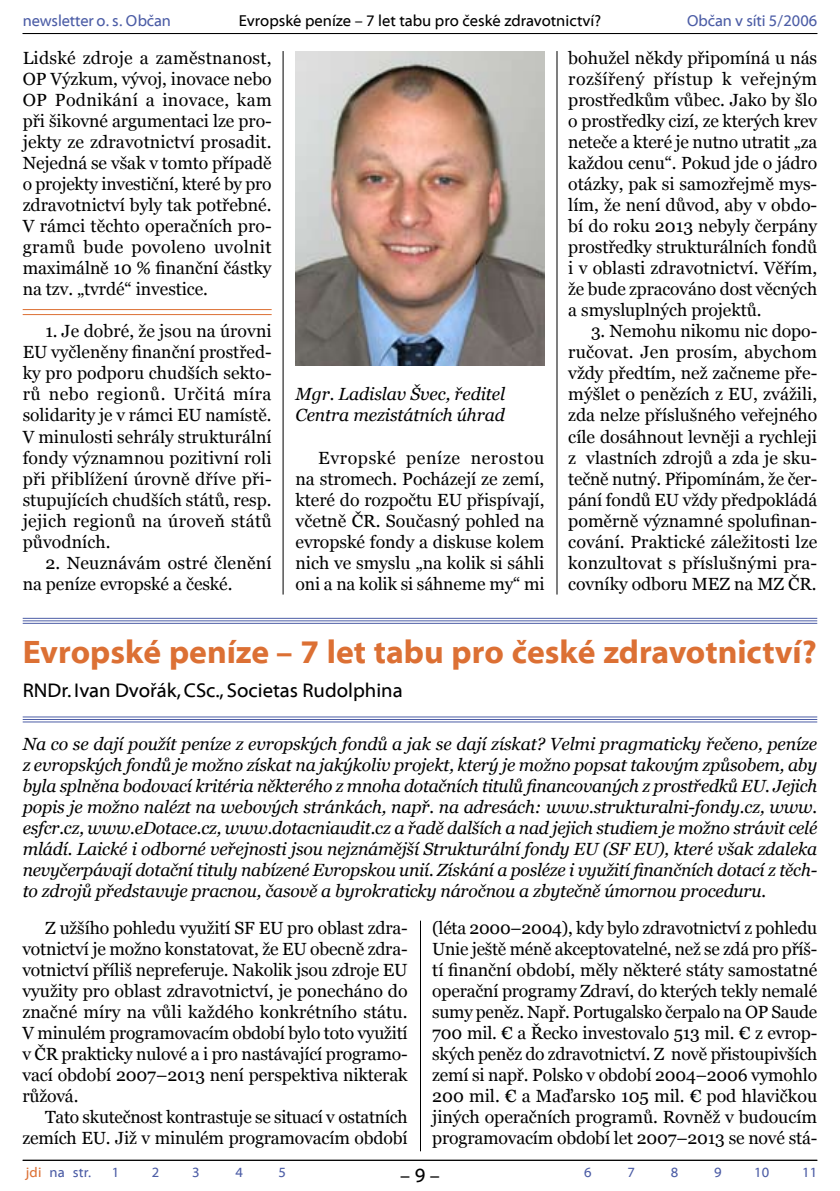
<style>
.page{position:relative;width:840px;height:1191px;background:#fff}
.page>*{position:absolute;margin:0;border:0;box-sizing:border-box;transform-origin:0 0}
.t1{font:32.8px "Myriad Bd Web";color:#dc7034}
.t2{font:20px "Myriad Web";color:#000}
.t3{font:17.6px/21px "Georgia";letter-spacing:-.005em;color:#000;text-align:justify}
.t4{font:italic 17.6px/21px "Georgia";letter-spacing:-.01em;color:#000}
.t5{font:16px "Myriad Web";color:#000}
.t6{font:16px "Myriad Web";letter-spacing:-.01em;color:#4c5da6}
.t7{font:14px "Myriad Web";letter-spacing:.015em;color:#4c5da6}
.s1{color:#dc7034}
</style>
<div class="page">
<hr style="left:23px;top:1159px;width:793px;height:1px;background:#000">
<hr style="left:23px;top:33px;width:793px;height:1px;background:#000">
<hr style="left:23px;top:716px;width:793px;height:1px;background:#4c5da6">
<hr style="left:23px;top:719px;width:793px;height:1px;background:#4c5da6">
<hr style="left:23px;top:721px;width:793px;height:1px;background:#4c5da6">
<img style="left:295px;top:51px;width:249px;height:314px">
<hr style="left:23px;top:309px;width:248px;height:1px;background:#dc7034">
<hr style="left:23px;top:314px;width:248px;height:1px;background:#dc7034">
<hr style="left:23px;top:618px;width:793px;height:1px;background:#4c5da6">
<hr style="left:23px;top:620px;width:793px;height:1px;background:#4c5da6">
<hr style="left:23px;top:623px;width:793px;height:1px;background:#4c5da6">
<hr style="left:420px;top:920px;width:1px;height:231px;background:#000">
<hr style="left:556px;top:51px;width:1px;height:543px;background:#000">
<hr style="left:282px;top:51px;width:1px;height:543px;background:#000">
<p class="t6" style="left:23px;top:12px;width:150px">newsletter o. s. Občan</p>
<p class="t5" style="left:239px;top:12px;width:363px">Evropské peníze – 7 let tabu pro české zdravotnictví?</p>
<p class="t6" style="left:686px;top:12px;width:131px">Občan v síti 5/2006</p>
<p class="t3" style="left:23px;top:48px;width:250px">Lidské zdroje a zaměstnanost, OP Výzkum, vývoj, inovace nebo OP Podnikání a inovace, kam při šikovné argumentaci lze pro&shy;jekty ze zdravotnictví prosadit.<br>Nejedná se však v tomto případě o projekty investiční, které by pro zdravotnictví byly tak potřebné.<br>V rámci těchto operačních pro&shy;gramů bude povoleno uvolnit maximálně 10 % finanční částky na tzv. „tvrdé“ investice.</p>
<p class="t3" style="left:23px;top:321px;width:250px;text-indent:23px">1. Je dobré, že jsou na úrovni EU vyčleněny finanční prostřed&shy;ky pro podporu chudších sekto&shy;rů nebo regionů. Určitá míra solidarity je v rámci EU namístě.<br>V minulosti sehrály strukturální fondy významnou pozitivní roli při přiblížení úrovně dříve při&shy;stupujících chudších států, resp. jejich regionů na úroveň států původních.</p>
<p class="t3" style="left:23px;top:552px;width:250px;text-indent:23px">2. Neuznávám ostré členění na peníze evropské a české.</p>
<p class="t4" style="left:295px;top:384px;width:211px">Mgr. Ladislav Švec, ředitel<br>Centra mezistátních úhrad</p>
<p class="t3" style="left:295px;top:447px;width:250px;text-indent:23px">Evropské peníze nerostou na stromech. Pocházejí ze zemí, které do rozpočtu EU přispívají, včetně ČR. Současný pohled na evropské fondy a diskuse kolem nich ve smyslu „na kolik si sáhli oni a na kolik si sáhneme my“ mi</p>
<p class="t3" style="left:568px;top:48px;width:250px">bohužel někdy připomíná u nás rozšířený přístup k veřejným prostředkům vůbec. Jako by šlo o prostředky cizí, ze kterých krev neteče a které je nutno utratit „za každou cenu“. Pokud jde o jádro otázky, pak si samozřejmě mys&shy;lím, že není důvod, aby v obdo&shy;bí do roku 2013 nebyly čerpány prostředky strukturálních fondů i v oblasti zdravotnictví. Věřím, že bude zpracováno dost věcných a smysluplných projektů.</p>
<p class="t3" style="left:568px;top:321px;width:250px;text-indent:23px">3. Nemohu nikomu nic dopo&shy;ručovat. Jen prosím, abychom vždy předtím, než začneme pře&shy;mýšlet o penězích z EU, zvážili, zda nelze příslušného veřejného cíle dosáhnout levněji a rychleji z vlastních zdrojů a zda je sku&shy;tečně nutný. Připomínám, že čer&shy;pání fondů EU vždy předpokládá poměrně významné spolufinan&shy;cování. Praktické záležitosti lze konzultovat s příslušnými pra&shy;covníky odboru MEZ na MZ ČR.</p>
<h1 class="t1" style="left:23px;top:634px;width:795px">Evropské peníze – 7 let tabu pro české zdravotnictví?</h1>
<p class="t2" style="left:23px;top:679px;width:381px">RNDr. Ivan Dvořák, CSc., Societas Rudolphina</p>
<p class="t4" style="left:23px;top:733px;width:795px;text-align:justify">Na co se dají použít peníze z evropských fondů a jak se dají získat? Velmi pragmaticky řečeno, peníze z evropských fondů je možno získat na jakýkoliv projekt, který je možno popsat takovým způsobem, aby byla splněna bodovací kritéria některého z mnoha dotačních titulů financovaných z prostředků EU. Jejich popis je možno nalézt na webových stránkách, např. na adresách: www.strukturalni-fondy.cz, www. esfcr.cz, www.eDotace.cz, www.dotacniaudit.cz a řadě dalších a nad jejich studiem je možno strávit celé mládí. Laické i odborné veřejnosti jsou nejznámější Strukturální fondy EU (SF EU), které však zdaleka nevyčerpávají dotační tituly nabízené Evropskou unií. Získání a posléze i využití finančních dotací z těch&shy;to zdrojů představuje pracnou, časově a byrokraticky náročnou a zbytečně úmornou proceduru.</p>
<p class="t3" style="left:22px;top:917px;width:386px;text-indent:23px">Z užšího pohledu využití SF EU pro oblast zdra&shy;votnictví je možno konstatovat, že EU obecně zdra&shy;votnictví příliš nepreferuje. Nakolik jsou zdroje EU využity pro oblast zdravotnictví, je ponecháno do značné míry na vůli každého konkrétního státu.<br>V minulém programovacím období bylo toto využití v ČR prakticky nulové a i pro nastávající programo&shy;vací období 2007–2013 není perspektiva nikterak růžová.</p>
<p class="t3" style="left:22px;top:1106px;width:386px;text-align:right">Tato skutečnost kontrastuje se situací v ostatních zemích EU. Již v minulém programovacím období</p>
<p class="t3" style="left:432px;top:917px;width:386px">(léta 2000–2004), kdy bylo zdravotnictví z pohledu Unie ještě méně akceptovatelné, než se zdá pro příš&shy;tí finanční období, měly některé státy samostatné operační programy Zdraví, do kterých tekly nemalé sumy peněz. Např. Portugalsko čerpalo na OP Saude 700 mil. € a Řecko investovalo 513 mil. € z evrop&shy;ských peněz do zdravotnictví. Z nově přistoupivších zemí si např. Polsko v období 2004–2006 vymohlo 200 mil. € a Maďarsko 105 mil. € pod hlavičkou jiných operačních programů. Rovněž v budoucím programovacím období let 2007–2013 se nové stá-</p>
<p class="t7" style="left:26px;top:1165px;width:78px"><span class="s1">jdi</span> na str. 1</p>
<p class="t7" style="left:146px;top:1165px;width:5px">2</p>
<p class="t7" style="left:192px;top:1165px;width:9px">3</p>
<p class="t7" style="left:235px;top:1165px;width:9px">4</p>
<p class="t7" style="left:278px;top:1165px;width:9px">5</p>
<p class="t7" style="left:584px;top:1165px;width:9px">6</p>
<p class="t7" style="left:627px;top:1165px;width:9px">7</p>
<p class="t7" style="left:670px;top:1165px;width:9px">8</p>
<p class="t7" style="left:713px;top:1165px;width:9px">9</p>
<p class="t7" style="left:753px;top:1165px;width:17px">10</p>
<p class="t7" style="left:798px;top:1165px;width:6px">11</p>
<p class="t2" style="left:400px;top:1164px;width:41px">– –</p>
</div>
